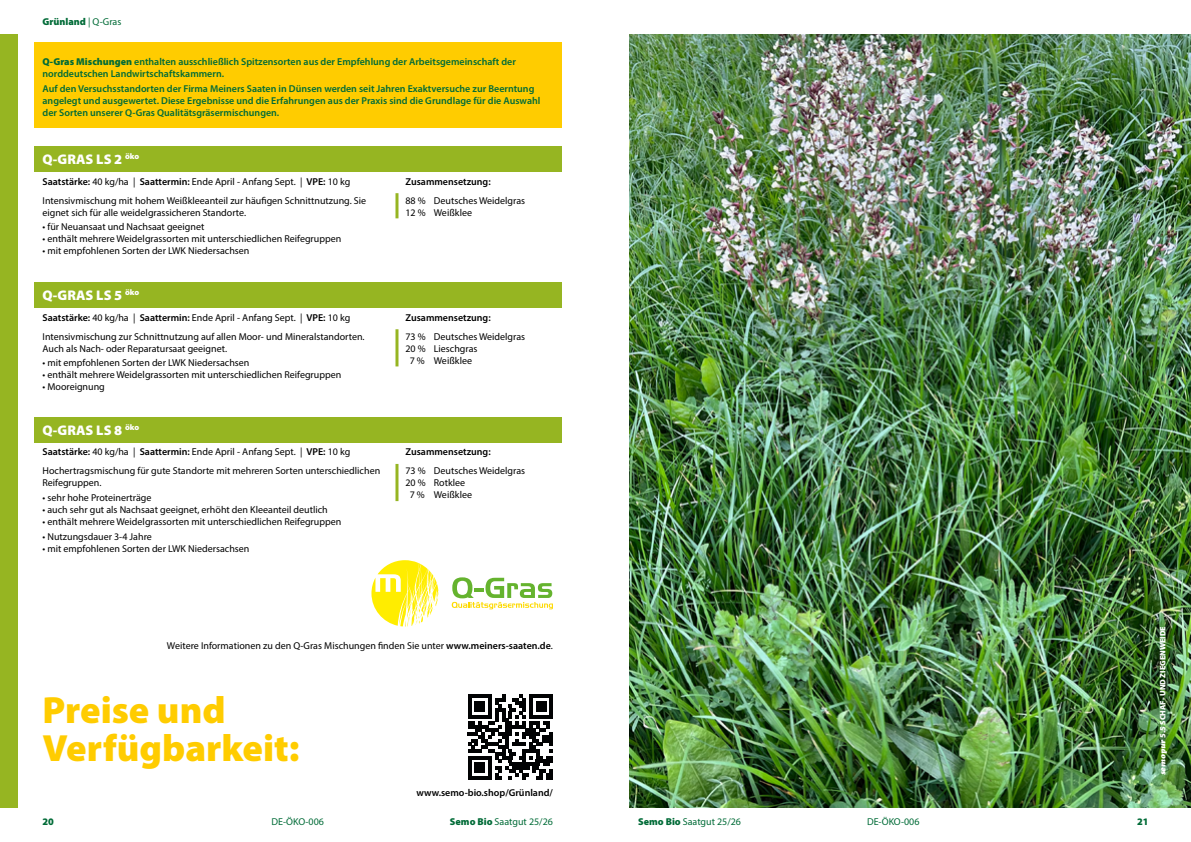
<style>
.page{position:relative;width:1191px;height:842px;background:#fff}
.page>*{position:absolute;margin:0;border:0;box-sizing:border-box;transform-origin:0 0}
.t1{font:900 38px/38px "Myriad Pro";color:#fc0}
.t2{font:900 14px "Myriad Pro";color:#fff}
.t3{font:10px/12px "Myriad Pro";color:#000}
.t4{font:600 10px/12px "Myriad Pro";color:#006b37}
.t5{font:600 10px "Myriad Pro";color:#000}
.t6{font:10px "Myriad Pro";color:#006b37}
.t7{font:900 10px "Myriad Pro";color:#006b37}
.t8{font:900 8px "Myriad Pro";color:#fff}
.s1{font-weight:400}
.s2{font-weight:900}
.s3{font-weight:600}
.s4{font-family:"Cooper Black Std";font-weight:400;font-style:italic}
</style>
<div class="page">
<div style="left:0;top:34px;width:17px;height:774px;background:#96b522"></div>
<div style="left:34px;top:146px;width:527px;height:25px;background:#96b522"></div>
<hr style="left:395px;top:193px;width:3px;height:25px;background:#96b522">
<div style="left:34px;top:282px;width:527px;height:26px;background:#96b522"></div>
<hr style="left:395px;top:329px;width:3px;height:37px;background:#96b522">
<div style="left:34px;top:417px;width:527px;height:25px;background:#96b522"></div>
<hr style="left:395px;top:464px;width:3px;height:37px;background:#96b522">
<div style="left:34px;top:43px;width:527px;height:85px;background:#fc0"></div>
<svg style="left:452px;top:577px;width:101px;height:32px"></svg>
<svg style="left:371px;top:560px;width:67px;height:66px"></svg>
<svg style="left:468px;top:694px;width:85px;height:86px"></svg>
<hr style="left:468px;top:776px;width:24px;height:4px;background:#010203">
<div style="left:475px;top:763px;width:10px;height:10px;background:#010203"></div>
<img style="left:629px;top:34px;width:562px;height:774px">
<p class="t7" style="left:43px;top:14px;width:80px">Grünland <span class="s1">| Q-Gras</span></p>
<p class="t4" style="left:43px;top:55px;width:475px"><span class="s2">Q-Gras Mischungen</span> enthalten ausschließlich Spitzensorten aus der Empfehlung der Arbeitsgemeinschaft der norddeutschen Landwirtschaftskammern.</p>
<p class="t4" style="left:43px;top:82px;width:499px">Auf den Versuchsstandorten der Firma Meiners Saaten in Dünsen werden seit Jahren Exaktversuche zur Beerntung angelegt und ausgewertet. Diese Ergebnisse und die Erfahrungen aus der Praxis sind die Grundlage für die Auswahl der Sorten unserer Q-Gras Qualitätsgräsermischungen.</p>
<h2 class="t2" style="left:43px;top:150px;width:98px">Q-GRAS LS 2 <sup>öko</sup></h2>
<p class="t3" style="left:43px;top:175px;width:309px"><span class="s3">Saatstärke:</span> 40 kg/ha | <span class="s3">Saattermin:</span> Ende April - Anfang Sept. | <span class="s3">VPE:</span> 10 kg</p>
<p class="t5" style="left:405px;top:175px;width:87px">Zusammensetzung:</p>
<p class="t3" style="left:43px;top:194px;width:325px">Intensivmischung mit hohem Weißkleeanteil zur häufigen Schnittnutzung. Sie eignet sich für alle weidelgrassicheren Standorte.</p>
<p class="t3" style="left:43px;top:221px;width:163px">• für Neuansaat und Nachsaat geeignet</p>
<p class="t3" style="left:43px;top:233px;width:300px">• enthält mehrere Weidelgrassorten mit unterschiedlichen Reifegruppen</p>
<p class="t3" style="left:43px;top:245px;width:208px">• mit empfohlenen Sorten der LWK Niedersachsen</p>
<p class="t3" style="left:405px;top:194px;width:121px">88 % Deutsches Weidelgras<br>12 % Weißklee</p>
<h2 class="t2" style="left:43px;top:286px;width:98px">Q-GRAS LS 5 <sup>öko</sup></h2>
<p class="t3" style="left:43px;top:311px;width:309px"><span class="s3">Saatstärke:</span> 40 kg/ha | <span class="s3">Saattermin:</span> Ende April - Anfang Sept. | <span class="s3">VPE:</span> 10 kg</p>
<p class="t5" style="left:405px;top:311px;width:87px">Zusammensetzung:</p>
<p class="t3" style="left:43px;top:330px;width:324px">Intensivmischung zur Schnittnutzung auf allen Moor- und Mineralstandorten.<br>Auch als Nach- oder Reparatursaat geeignet.</p>
<p class="t3" style="left:43px;top:357px;width:208px">• mit empfohlenen Sorten der LWK Niedersachsen</p>
<p class="t3" style="left:43px;top:369px;width:300px">• enthält mehrere Weidelgrassorten mit unterschiedlichen Reifegruppen</p>
<p class="t3" style="left:43px;top:381px;width:64px">• Mooreignung</p>
<p class="t3" style="left:405px;top:330px;width:121px">73 % Deutsches Weidelgras</p>
<p class="t3" style="left:405px;top:342px;width:73px">20 % Lieschgras</p>
<p class="t3" style="left:410px;top:354px;width:64px">7 % Weißklee</p>
<h2 class="t2" style="left:43px;top:421px;width:98px">Q-GRAS LS 8 <sup>öko</sup></h2>
<p class="t3" style="left:43px;top:446px;width:309px"><span class="s3">Saatstärke:</span> 40 kg/ha | <span class="s3">Saattermin:</span> Ende April - Anfang Sept. | <span class="s3">VPE:</span> 10 kg</p>
<p class="t5" style="left:405px;top:446px;width:87px">Zusammensetzung:</p>
<p class="t3" style="left:43px;top:465px;width:339px">Hochertragsmischung für gute Standorte mit mehreren Sorten unterschiedlichen<br>Reifegruppen.</p>
<p class="t3" style="left:43px;top:492px;width:111px">• sehr hohe Proteinerträge</p>
<p class="t3" style="left:43px;top:504px;width:287px">• auch sehr gut als Nachsaat geeignet, erhöht den Kleeanteil deutlich</p>
<p class="t3" style="left:43px;top:516px;width:300px">• enthält mehrere Weidelgrassorten mit unterschiedlichen Reifegruppen</p>
<p class="t3" style="left:43px;top:530px;width:111px">• Nutzungsdauer 3-4 Jahre</p>
<p class="t3" style="left:43px;top:542px;width:208px">• mit empfohlenen Sorten der LWK Niedersachsen</p>
<p class="t3" style="left:405px;top:465px;width:121px">73 % Deutsches Weidelgras</p>
<p class="t3" style="left:405px;top:477px;width:61px">20 % Rotklee</p>
<p class="t3" style="left:410px;top:489px;width:64px">7 % Weißklee</p>
<p class="t3" style="left:167px;top:640px;width:387px">Weitere Informationen zu den Q-Gras Mischungen finden Sie unter <span class="s3">www.meiners-saaten.de</span>.</p>
<h1 class="t1" style="left:43px;top:690px;width:258px">Preise und<br>Verfügbarkeit:</h1>
<p class="t5" style="left:416px;top:786px;width:138px">www.semo-bio.shop/Grünland/</p>
<p class="t7" style="left:43px;top:815px;width:13px">20</p>
<p class="t6" style="left:271px;top:815px;width:54px">DE-ÖKO-006</p>
<p class="t6" style="left:450px;top:815px;width:105px"><span class="s2">Semo Bio</span> Saatgut 25/26</p>
<p class="t6" style="left:638px;top:815px;width:105px"><span class="s2">Semo Bio</span> Saatgut 25/26</p>
<p class="t6" style="left:867px;top:815px;width:54px">DE-ÖKO-006</p>
<p class="t7" style="left:1137px;top:815px;width:13px">21</p>
<p class="t8" style="left:1157px;top:775px;width:151px;rotate:-90deg"><span class="s4">semopur</span> 5.5 SCHAF- UND ZIEGENWEIDE</p>
</div>
